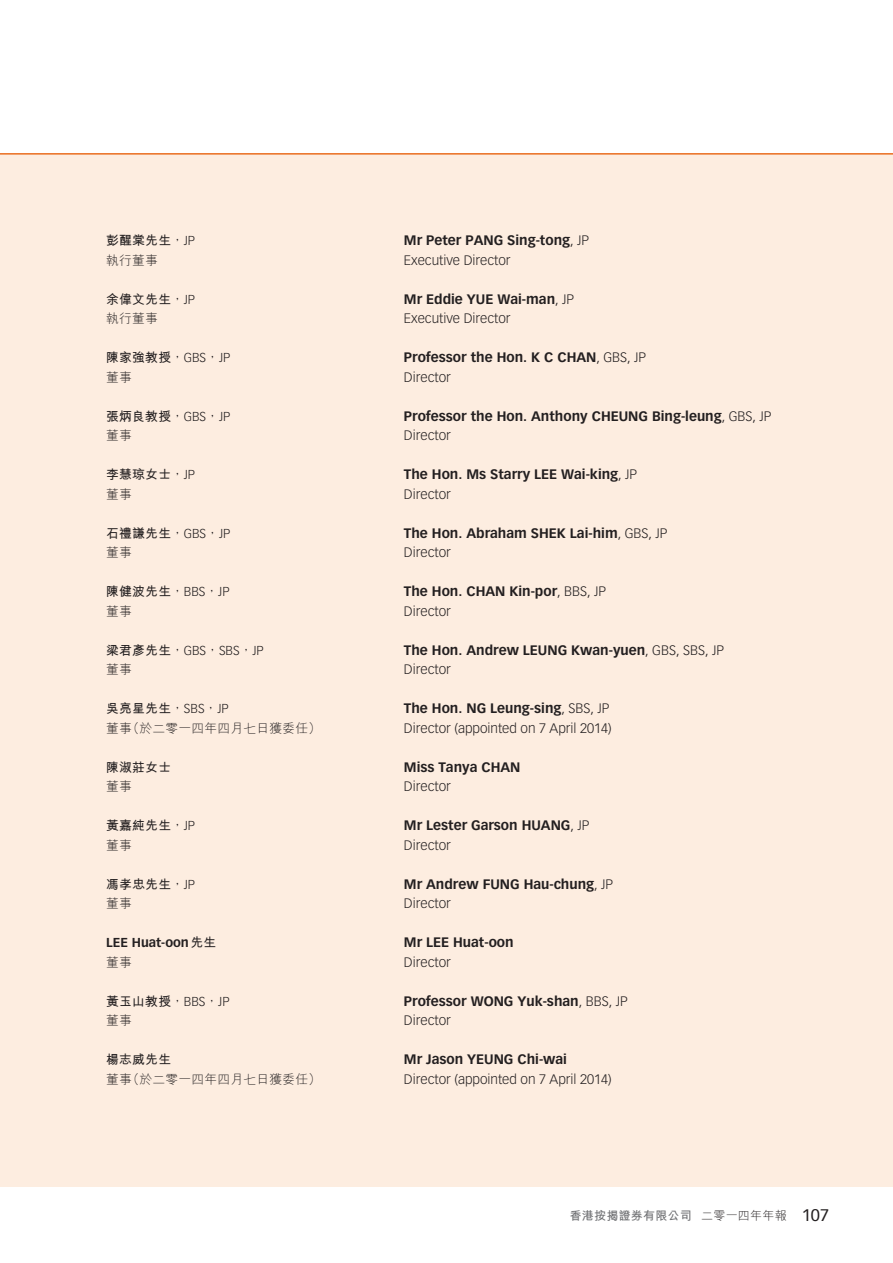
<style>
.page{position:relative;width:893px;height:1263px;background:#fff}
.page>*{position:absolute;margin:0;border:0;box-sizing:border-box;transform-origin:0 0}
.t1{font:700 13.5px/19.5px "Vectora LT Std";color:#231f20}
.t2{font:300 13.5px/19.5px "Vectora LT Std";color:#231f20}
.t3{font:700 12.75px/19.5px "M Hei HK";letter-spacing:.02em;color:#231f20}
.t4{font:300 12.75px/19.5px "M Hei HK";letter-spacing:.02em;color:#231f20}
.t5{font:300 12.75px/19.5px "Vectora LT Std";color:#231f20}
.t6{font:700 12.75px/19.5px "Vectora LT Std";color:#231f20}
.t7{font:700 12px "M Hei HK";letter-spacing:.02em;color:#6c6d70}
.s1{font-weight:300}
.s2{font-family:"Vectora LT Std";font-weight:300}
.s3{font-family:"M Hei HK";font-weight:700}
.s4{font-family:"M Hei HK"}
.s5{font-weight:700}
.s6{font-family:"Vectora LT Std"}
.s7{font-family:"M Hei HK";font-weight:300}
.s8{font-weight:300;color:#231f20}
.s9{font-family:"Vectora LT Std";font-weight:400;font-size:16.5px;color:#231f20}
</style>
<div class="page">
<div style="left:0;top:154px;width:893px;height:1032px;background:#fdede0"></div>
<hr style="left:0;top:153px;width:893px;height:2px;background:#ea6d1f">
<p class="t3" style="left:106px;top:230px;width:90px">彭醒棠先生<span class="s1">，</span><span class="s2">JP</span><span class="s1">執行董事</span></p>
<p class="t3" style="left:106px;top:288px;width:90px">余偉文先生<span class="s1">，</span><span class="s2">JP</span><span class="s1">執行董事</span></p>
<p class="t3" style="left:106px;top:347px;width:126px">陳家強教授<span class="s1">，</span><span class="s2">GBS</span><span class="s1">，</span><span class="s2">JP</span><span class="s1">董事</span></p>
<p class="t3" style="left:106px;top:405px;width:126px">張炳良教授<span class="s1">，</span><span class="s2">GBS</span><span class="s1">，</span><span class="s2">JP</span><span class="s1">董事</span></p>
<p class="t3" style="left:106px;top:464px;width:90px">李慧琼女士<span class="s1">，</span><span class="s2">JP</span><span class="s1">董事</span></p>
<p class="t3" style="left:106px;top:522px;width:126px">石禮謙先生<span class="s1">，</span><span class="s2">GBS</span><span class="s1">，</span><span class="s2">JP</span><span class="s1">董事</span></p>
<p class="t3" style="left:106px;top:581px;width:125px">陳健波先生<span class="s1">，</span><span class="s2">BBS</span><span class="s1">，</span><span class="s2">JP</span><span class="s1">董事</span></p>
<p class="t5" style="left:106px;top:641px;width:159px"><span class="s3">梁君彥先生</span><span class="s4">，</span>GBS<span class="s4">，</span>SBS<span class="s4">，</span>JP<span class="s4">董事</span></p>
<p class="t4" style="left:106px;top:699px;width:216px"><span class="s5">吳亮星先生</span>，<span class="s6">SBS</span>，<span class="s6">JP<br></span>董事（於二零一四年四月七日獲委任）</p>
<p class="t3" style="left:106px;top:756px;width:66px">陳淑莊女士<span class="s1">董事</span></p>
<p class="t3" style="left:106px;top:815px;width:90px">黃嘉純先生<span class="s1">，</span><span class="s2">JP</span><span class="s1">董事</span></p>
<p class="t3" style="left:106px;top:873px;width:90px">馮孝忠先生<span class="s1">，</span><span class="s2">JP</span><span class="s1">董事</span></p>
<p class="t6" style="left:106px;top:933px;width:112px">LEE Huat-oon<span class="s4">先生</span><span class="s7">董事</span></p>
<p class="t3" style="left:106px;top:990px;width:125px">黃玉山教授<span class="s1">，</span><span class="s2">BBS</span><span class="s1">，</span><span class="s2">JP</span><span class="s1">董事</span></p>
<p class="t4" style="left:106px;top:1050px;width:216px"><span class="s5">楊志威先生<br></span>董事（於二零一四年四月七日獲委任）</p>
<p class="t1" style="left:404px;top:231px;width:187px">Mr Peter PANG Sing-tong<span class="s1">, JP<br>Executive Director</span></p>
<p class="t2" style="left:404px;top:289px;width:172px"><span class="s5">Mr Eddie YUE Wai-man</span>, JP<br>Executive Director</p>
<p class="t1" style="left:404px;top:347px;width:244px">Professor the Hon. K C CHAN<span class="s1">, GBS, JP<br>Director</span></p>
<p class="t1" style="left:404px;top:406px;width:369px">Professor the Hon. Anthony CHEUNG Bing-leung<span class="s1">, GBS, JP<br>Director</span></p>
<p class="t1" style="left:404px;top:464px;width:235px">The Hon. Ms Starry LEE Wai-king<span class="s1">, JP<br>Director</span></p>
<p class="t1" style="left:404px;top:523px;width:265px">The Hon. Abraham SHEK Lai-him<span class="s1">, GBS, JP<br>Director</span></p>
<p class="t1" style="left:404px;top:581px;width:204px">The Hon. CHAN Kin-por<span class="s1">, BBS, JP<br>Director</span></p>
<p class="t1" style="left:404px;top:640px;width:322px">The Hon. Andrew LEUNG Kwan-yuen<span class="s1">, GBS, SBS, JP<br>Director</span></p>
<p class="t2" style="left:404px;top:699px;width:209px"><span class="s5">The Hon. NG Leung-sing</span>, SBS, JP<br>Director (appointed on 7 April 2014)</p>
<p class="t1" style="left:404px;top:757px;width:118px">Miss Tanya CHAN<br><span class="s1">Director</span></p>
<p class="t1" style="left:404px;top:815px;width:187px">Mr Lester Garson HUANG<span class="s1">, JP<br>Director</span></p>
<p class="t1" style="left:404px;top:874px;width:211px">Mr Andrew FUNG Hau-chung<span class="s1">, JP<br>Director</span></p>
<p class="t1" style="left:404px;top:932px;width:111px">Mr LEE Huat-oon<br><span class="s1">Director</span></p>
<p class="t1" style="left:404px;top:991px;width:225px">Professor WONG Yuk-shan<span class="s1">, BBS, JP<br>Director</span></p>
<p class="t2" style="left:404px;top:1050px;width:209px"><span class="s5">Mr Jason YEUNG Chi-wai<br></span>Director (appointed on 7 April 2014)</p>
<p class="t7" style="left:570px;top:1207px;width:261px">香港按揭證券有限公司 <span class="s8">二零一四年年報</span> <span class="s9">107</span></p>
</div>
